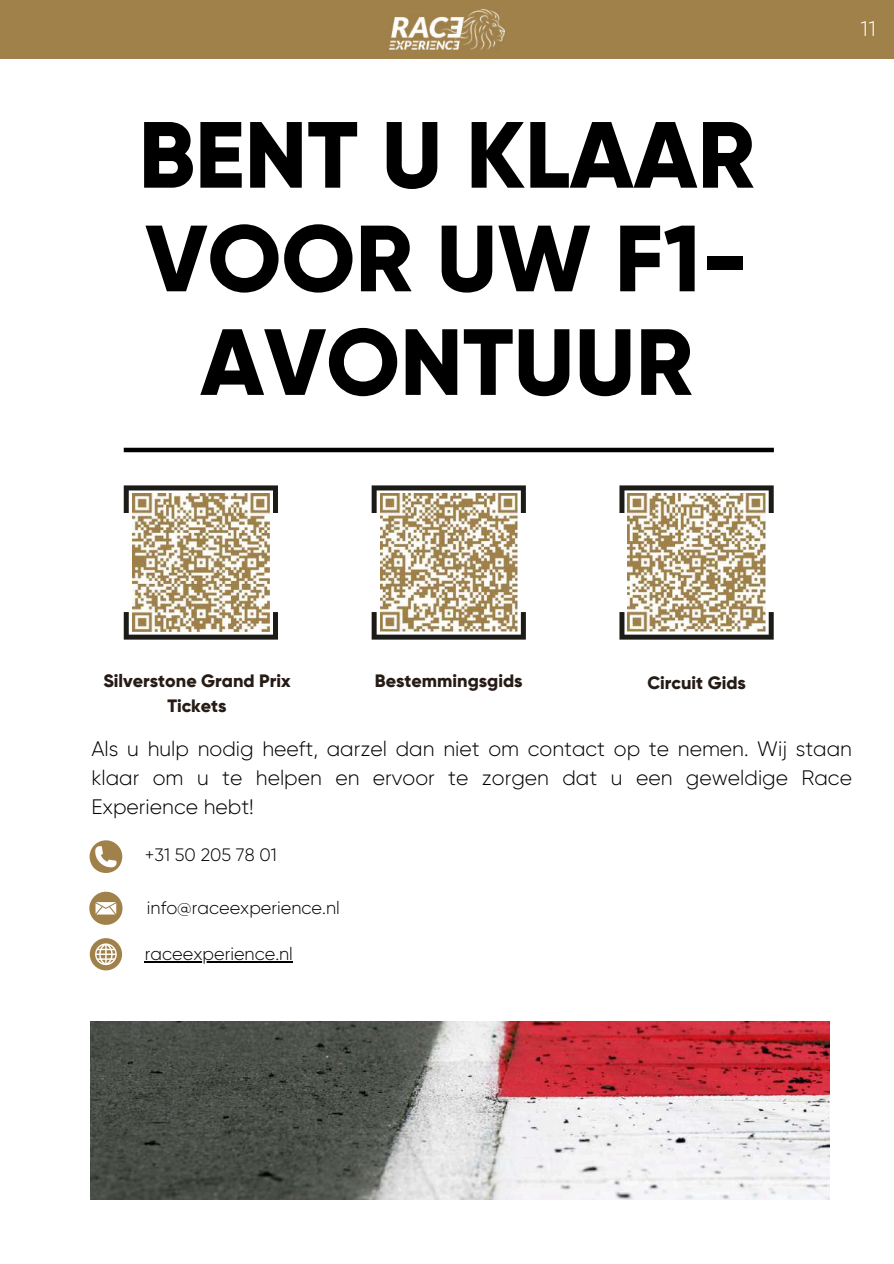
<style>
.page{position:relative;width:894px;height:1264px;background:#fff}
.page>*{position:absolute;margin:0;border:0;box-sizing:border-box;transform-origin:0 0}
.t1{font:800 93.75px/103.5px "Gilroy";color:#000;text-align:center}
.t2{font:300 21px/29.2px "Gilroy";color:#000;text-align:justify}
.t3{font:300 21px "Gilroy";color:#fff}
.t4{font:800 18px/24.8px "Gilroy";color:#261b15;text-align:center}
.t5{font:300 18px "Gilroy";color:#000}
</style>
<div class="page">
<div style="left:0;top:0;width:893px;height:59px;background:#a0814a"></div>
<img style="left:389px;top:9px;width:115px;height:41px">
<hr style="left:124px;top:448px;width:649px;height:4px;background:#000001">
<svg style="left:124px;top:485px;width:154px;height:154px"></svg>
<svg style="left:371px;top:485px;width:154px;height:154px"></svg>
<svg style="left:619px;top:485px;width:154px;height:154px"></svg>
<img style="left:90px;top:1021px;width:738px;height:178px">
<svg style="left:90px;top:840px;width:32px;height:33px"></svg>
<svg style="left:89px;top:891px;width:33px;height:33px"></svg>
<svg style="left:90px;top:938px;width:32px;height:32px"></svg>
<hr style="left:145px;top:961px;width:148px;height:1px;background:#000">
<img style="left:132px;top:494px;width:138px;height:137px">
<img style="left:380px;top:494px;width:137px;height:137px">
<img style="left:627px;top:494px;width:138px;height:137px">
<h1 class="t1" style="left:138px;top:104px;width:618px">BENT U KLAAR<br>VOOR UW F1-<br>AVONTUUR</h1>
<p class="t3" style="left:860px;top:16px;width:16px">11</p>
<p class="t4" style="left:103px;top:669px;width:189px">Silverstone Grand Prix<br>Tickets</p>
<p class="t4" style="left:375px;top:669px;width:149px">Bestemmingsgids</p>
<p class="t4" style="left:647px;top:670px;width:100px">Circuit Gids</p>
<p class="t2" style="left:91px;top:734px;width:762px">Als u hulp nodig heeft, aarzel dan niet om contact op te nemen. Wij staan klaar om u te helpen en ervoor te zorgen dat u een geweldige Race Experience hebt!</p>
<p class="t5" style="left:145px;top:844px;width:133px">+31 50 205 78 01</p>
<p class="t5" style="left:147px;top:897px;width:194px">info@raceexperience.nl</p>
<p class="t5" style="left:145px;top:943px;width:149px">raceexperience.nl</p>
</div>
